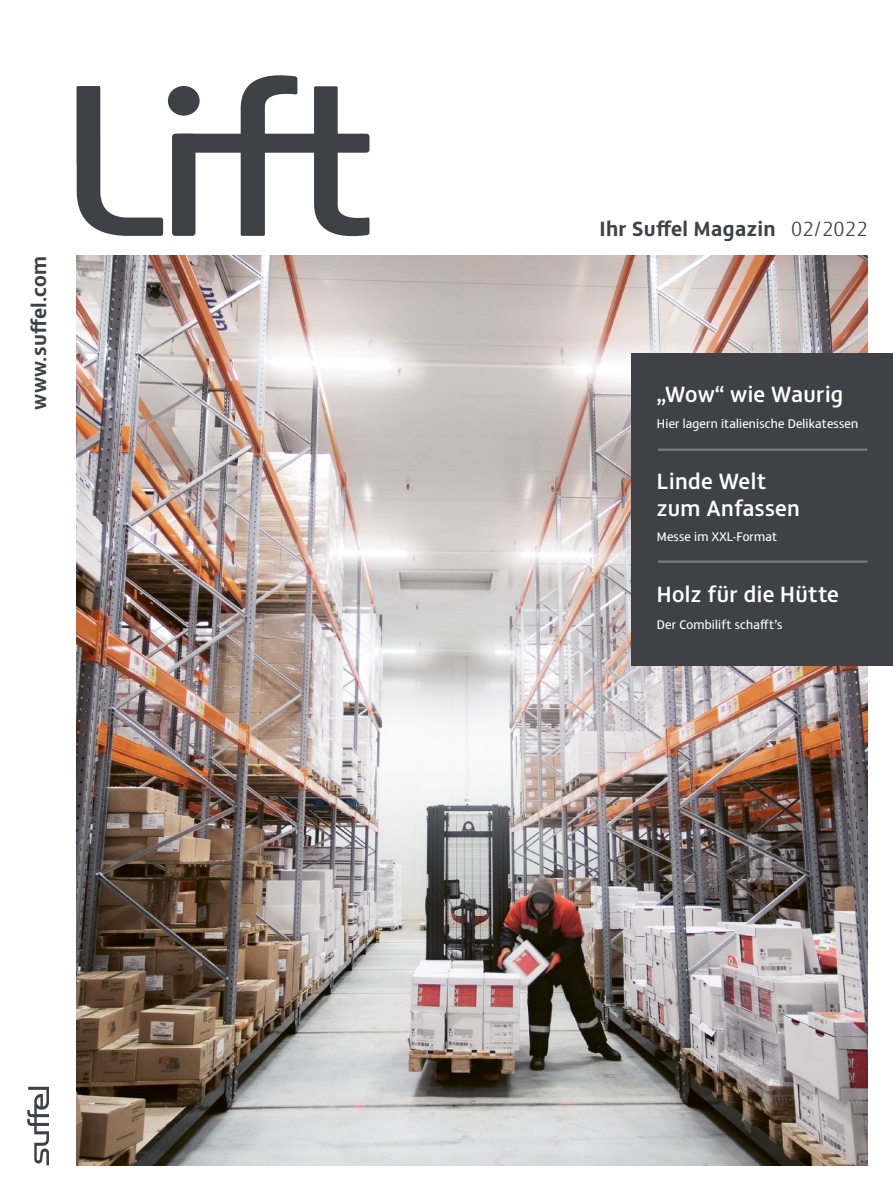
<style>
.page{position:relative;width:893px;height:1191px;background:#fff}
.page>*{position:absolute;margin:0;border:0;box-sizing:border-box;transform-origin:0 0}
.t1{font:500 22.5px/27px "FS Matthew";letter-spacing:.015em;color:#fff}
.t2{font:700 21px "FS Matthew";letter-spacing:.015em;color:#404146}
.t3{font:12.75px "FS Matthew";letter-spacing:.015em;color:#fff}
.s1{font-weight:300}
</style>
<div class="page">
<img style="left:77px;top:256px;width:790px;height:909px">
<div style="left:168px;top:86px;width:32px;height:30px;background:#404146;border-radius:50%"></div>
<svg style="left:314px;top:86px;width:55px;height:151px"></svg>
<svg style="left:77px;top:86px;width:86px;height:150px"></svg>
<div style="left:172px;top:134px;width:23px;height:102px;background:#404146;border-radius:3px"></div>
<div style="left:175px;top:134px;width:194px;height:19px;background:#404146;border-radius:3px"></div>
<svg style="left:241px;top:75px;width:56px;height:161px"></svg>
<svg style="left:27px;top:1086px;width:22px;height:79px"></svg>
<div style="left:631px;top:353px;width:262px;height:312px;background:#404146"></div>
<hr style="left:658px;top:448px;width:209px;height:3px;background:#757a85">
<hr style="left:658px;top:560px;width:209px;height:3px;background:#757a85">
<h2 class="t2" style="left:22px;top:410px;width:156px;rotate:-90deg">www.suffel.com</h2>
<h2 class="t2" style="left:599px;top:212px;width:269px">Ihr Suffel Magazin <span class="s1">02/2022</span></h2>
<h1 class="t1" style="left:657px;top:379px;width:188px">„Wow“ wie Waurig</h1>
<p class="t3" style="left:657px;top:414px;width:203px">Hier lagern italienische Delikatessen</p>
<h1 class="t1" style="left:657px;top:465px;width:144px">Linde Welt zum Anfassen</h1>
<p class="t3" style="left:657px;top:527px;width:122px">Messe im XXL-Format</p>
<h1 class="t1" style="left:657px;top:578px;width:184px">Holz für die Hütte</h1>
<p class="t3" style="left:657px;top:615px;width:127px">Der Combilift schafft’s</p>
</div>
